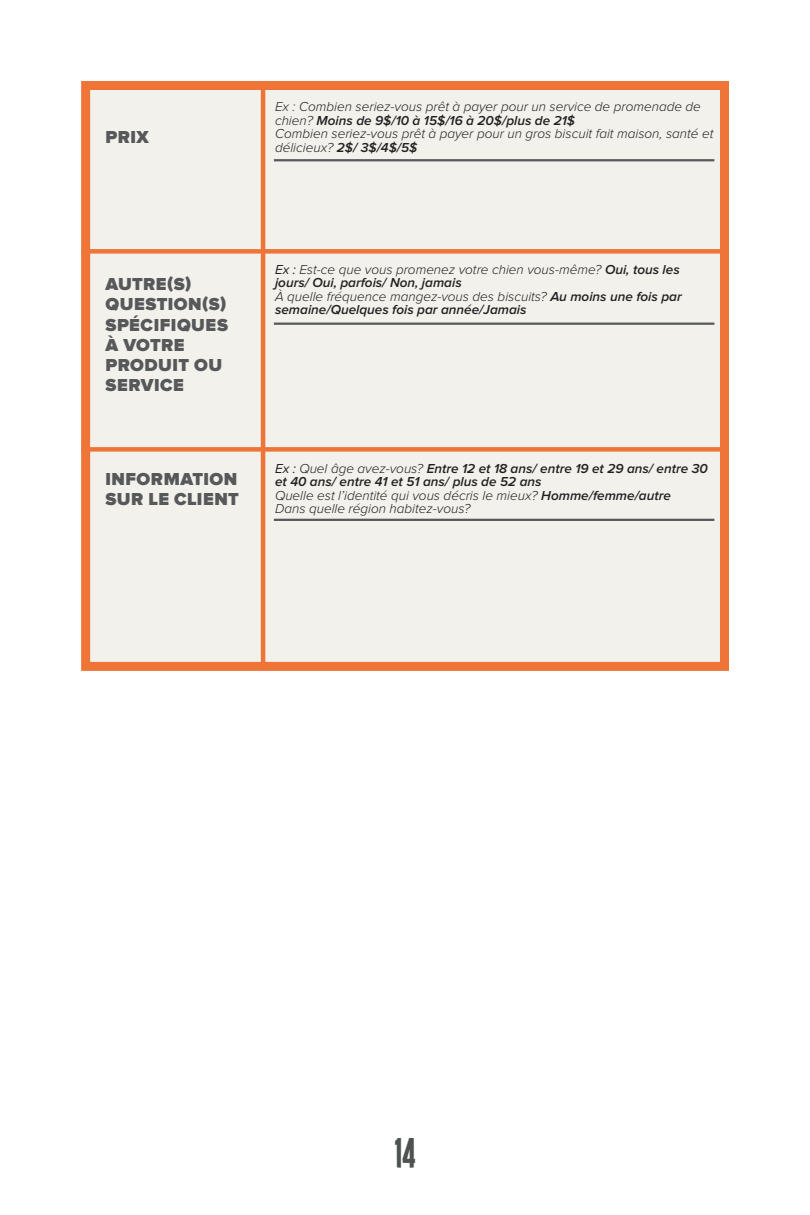
<style>
.page{position:relative;width:810px;height:1215px;background:#fff}
.page>*{position:absolute;margin:0;border:0;box-sizing:border-box;transform-origin:0 0}
.intertitre_gris{font:45px "Single Sleeve";color:#4e5151}
.intertitre_gris-2{font:900 18px/20.2px "Proxima Nova";letter-spacing:.03em;color:#57585a}
.texte_courant{font:italic 600 13.5px/13.5px "Proxima Nova";color:#231f20}
.texte_courant-2{font:italic 300 13.5px/13.5px "Proxima Nova";color:#231f20}
.s1{font-weight:600}
.s2{font-weight:400}
.s3{font-weight:300}
</style>
<div class="page">
<div style="left:81px;top:81px;width:648px;height:590px;background:#f2f1ec;border:9px solid #ef7437"></div>
<div style="left:81px;top:249px;width:648px;height:5px;background:#ef7437"></div>
<hr style="left:261px;top:86px;width:4px;height:585px;background:#ef7437">
<hr style="left:274px;top:159px;width:440px;height:2px;background:#57585a">
<hr style="left:274px;top:323px;width:440px;height:2px;background:#57585a">
<hr style="left:274px;top:519px;width:440px;height:2px;background:#57585a">
<div style="left:81px;top:447px;width:648px;height:5px;background:#ef7437"></div>
<p class="intertitre_gris-2" style="left:105px;top:127px;width:45px">PRIX</p>
<p class="texte_courant-2" style="left:275px;top:100px;width:440px">Ex : Combien seriez-vous prêt à payer pour un service de promenade de chien? <span class="s1">Moins de 9$/10 à 15$/16 à 20$/plus de 21$<br></span>Combien seriez-vous prêt à payer pour un gros biscuit fait maison, santé et délicieux? <span class="s1">2$/ 3$/4$/5$</span></p>
<p class="intertitre_gris-2" style="left:105px;top:275px;width:124px">AUTRE(S)<br>QUESTION(S)<br>SPÉCIFIQUES<br>À VOTRE<br>PRODUIT OU<br>SERVICE</p>
<p class="intertitre_gris-2" style="left:105px;top:469px;width:135px">INFORMATION<br>SUR LE CLIENT</p>
<p class="texte_courant" style="left:275px;top:263px;width:408px"><span class="s2">Ex :</span> <span class="s3">Est-ce que vous promenez votre chien vous-même?</span> Oui, tous les jours/ Oui, parfois/ Non, jamais<br><span class="s3">À quelle fréquence mangez-vous des biscuits?</span> Au moins une fois par semaine/Quelques fois par année/Jamais</p>
<p class="texte_courant" style="left:275px;top:462px;width:434px"><span class="s2">Ex :</span> <span class="s3">Quel âge avez-vous?</span> Entre 12 et 18 ans/ entre 19 et 29 ans/ entre 30 et 40 ans/ entre 41 et 51 ans/ plus de 52 ans<br><span class="s3">Quelle est l’identité qui vous décris le mieux?</span> Homme/femme/autre<br><span class="s3">Dans quelle région habitez-vous?</span></p>
<p class="intertitre_gris" style="left:394px;top:1127px;width:23px">14</p>
</div>
